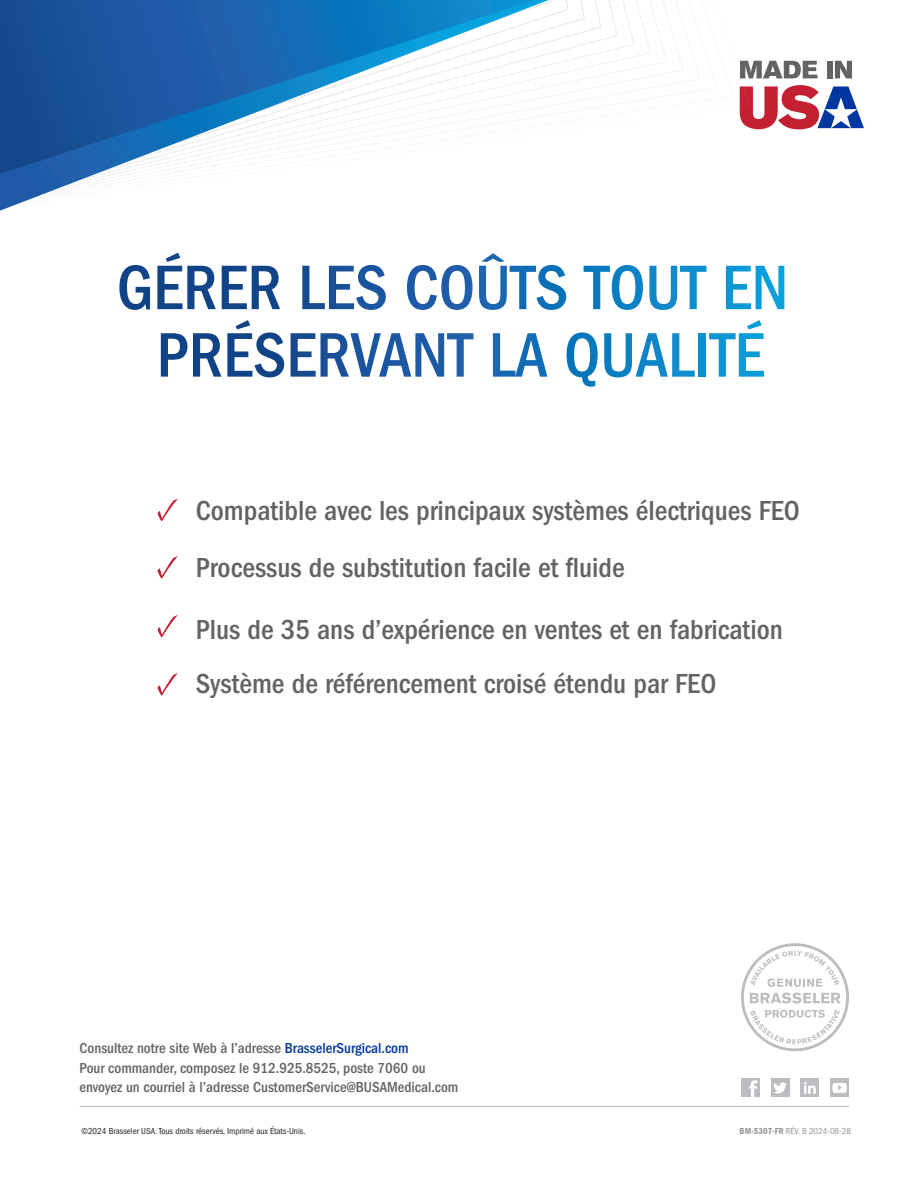
<style>
.page{position:relative;width:918px;height:1188px;background:#fff}
.page>*{position:absolute;margin:0;border:0;box-sizing:border-box;transform-origin:0 0}
.t1{font:500 condensed 28.5px/56.7px "ITC Franklin Gothic Std";color:#636366}
.t2{font:500 condensed 15px/19.5px "ITC Franklin Gothic Std";color:#636366}
.t3{font:condensed 9px "ITC Franklin Gothic Std";color:#231f20}
.t4{font:condensed 9px "ITC Franklin Gothic Std";color:#939598}
.s1{color:#0037a0}
.s2{font-family:"ITC Franklin Gothic Std Dm Cd";font-stretch:normal}
</style>
<div class="page">
<svg style="left:750px;top:85px;width:114px;height:44px"></svg>
<svg style="left:750px;top:61px;width:67px;height:17px"></svg>
<div style="left:827px;top:61px;width:5px;height:17px;background:#636366"></div>
<svg style="left:835px;top:61px;width:17px;height:17px"></svg>
<svg style="left:549px;top:0;width:201px;height:128px"></svg>
<svg style="left:0;top:0;width:549px;height:211px"></svg>
<svg style="left:0;top:0;width:534px;height:174px"></svg>
<svg style="left:158px;top:673px;width:20px;height:23px"></svg>
<svg style="left:158px;top:499px;width:20px;height:22px"></svg>
<svg style="left:158px;top:556px;width:20px;height:23px"></svg>
<svg style="left:158px;top:615px;width:20px;height:22px"></svg>
<svg style="left:741px;top:943px;width:108px;height:108px"></svg>
<div style="left:741px;top:1078px;width:19px;height:19px;background:#bcbdc0"></div>
<svg style="left:749px;top:1080px;width:8px;height:17px"></svg>
<div style="left:771px;top:1078px;width:19px;height:19px;background:#bcbdc0"></div>
<svg style="left:774px;top:1082px;width:13px;height:11px"></svg>
<div style="left:800px;top:1078px;width:19px;height:19px;background:#bcbdc0"></div>
<svg style="left:804px;top:1082px;width:12px;height:12px"></svg>
<div style="left:830px;top:1078px;width:19px;height:19px;background:#bcbdc0"></div>
<svg style="left:833px;top:1083px;width:14px;height:10px"></svg>
<hr style="left:80px;top:1106px;width:769px;height:1px;background:#bcbdc0">
<svg style="left:119px;top:265px;width:31px;height:45px"></svg>
<svg style="left:157px;top:253px;width:59px;height:56px"></svg>
<svg style="left:222px;top:266px;width:58px;height:43px"></svg>
<svg style="left:302px;top:265px;width:84px;height:45px"></svg>
<svg style="left:407px;top:265px;width:66px;height:45px"></svg>
<svg style="left:479px;top:253px;width:87px;height:57px"></svg>
<svg style="left:584px;top:265px;width:59px;height:45px"></svg>
<svg style="left:649px;top:266px;width:57px;height:44px"></svg>
<svg style="left:726px;top:266px;width:58px;height:43px"></svg>
<svg style="left:161px;top:333px;width:60px;height:44px"></svg>
<svg style="left:227px;top:320px;width:57px;height:57px"></svg>
<svg style="left:291px;top:333px;width:182px;height:44px"></svg>
<svg style="left:493px;top:333px;width:54px;height:44px"></svg>
<svg style="left:567px;top:332px;width:31px;height:55px"></svg>
<svg style="left:604px;top:333px;width:91px;height:44px"></svg>
<div style="left:699px;top:333px;width:7px;height:44px;background:#0b90d0"></div>
<svg style="left:709px;top:320px;width:55px;height:57px"></svg>
<p class="t1" style="left:196px;top:483px;width:606px">Compatible avec les principaux systèmes électriques FEO<br>Processus de substitution facile et fluide</p>
<p class="t1" style="left:196px;top:603px;width:589px;line-height:53.8px">Plus de 35 ans d’expérience en ventes et en fabrication<br>Système de référencement croisé étendu par FEO</p>
<p class="t2" style="left:80px;top:1039px;width:380px">Consultez notre site Web à l’adresse <span class="s1">BrasselerSurgical.com<br></span>Pour commander, composez le 912.925.8525, poste 7060 ou envoyez un courriel à l’adresse CustomerService@BUSAMedical.com</p>
<p class="t3" style="left:81px;top:1126px;width:226px">©2024 Brasseler USA. Tous droits réservés. Imprimé aux États-Unis.</p>
<p class="t4" style="left:740px;top:1126px;width:113px"><span class="s2">BM-5307-FR</span> RÉV. B 2024-08-28</p>
</div>
